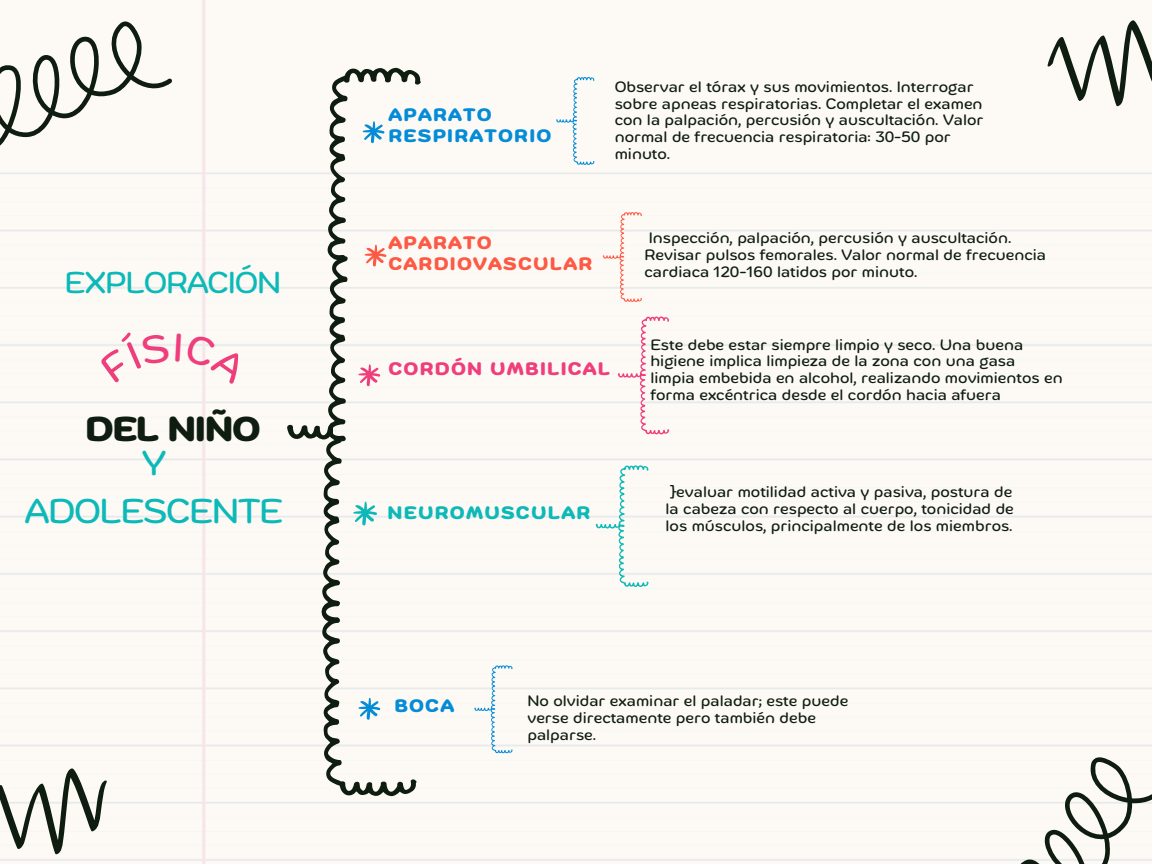
<style>
.page{position:relative;width:1152px;height:864px;background:#fdfaf5}
.page>*{position:absolute;margin:0;border:0;box-sizing:border-box;transform-origin:0 0}
.t1{font:700 34.5px "Mommi";letter-spacing:-.04em;color:#0f1d11}
.t2{font:34.2px/47.8px "Mommi";letter-spacing:-.04em;color:#0cb9b8;text-align:center}
.t3{font:30px "Mommi";letter-spacing:-.04em;color:#0cb9b8}
.t4{font:700 18px/21.3px "Mommi";letter-spacing:.07em;color:#058cd7}
.t5{font:700 18px/21.3px "Mommi";letter-spacing:.07em;color:#fd5a46}
.t6{font:700 18px "Mommi";letter-spacing:.07em;color:#ef3e7c}
.t7{font:700 18px "Mommi";letter-spacing:.07em;color:#0cb9b8}
.t8{font:15px/16.8px "Mommi";color:#0f1d11}
</style>
<div class="page">
<svg style="left:556px;top:77px;width:38px;height:88px"></svg>
<svg style="left:603px;top:212px;width:39px;height:90px"></svg>
<svg style="left:0;top:21px;width:172px;height:128px"></svg>
<svg style="left:983px;top:732px;width:169px;height:132px"></svg>
<svg style="left:1037px;top:0;width:115px;height:132px"></svg>
<svg style="left:0;top:729px;width:127px;height:135px"></svg>
<svg style="left:618px;top:316px;width:51px;height:118px"></svg>
<svg style="left:596px;top:465px;width:53px;height:122px"></svg>
<svg style="left:288px;top:68px;width:133px;height:728px"></svg>
<svg style="left:474px;top:665px;width:39px;height:88px"></svg>
<div style="left:99px;top:332px;width:150px;height:52px;background:#fdfaf5"></div>
<p class="t3" style="left:64px;top:269px;width:218px">EXPLORACIÓN</p>
<p class="t1" style="left:85px;top:413px;width:177px">DEL NIÑO</p>
<p class="t2" style="left:25px;top:441px;width:260px">Y<br>ADOLESCENTE</p>
<p class="t4" style="left:389px;top:105px;width:164px">APARATO<br>RESPIRATORIO</p>
<p class="t8" style="left:615px;top:79px;width:370px">Observar el tórax y sus movimientos. Interrogar sobre apneas respiratorias. Completar el examen con la palpación, percusión y auscultación. Valor normal de frecuencia respiratoria: 30-50 por minuto.</p>
<p class="t5" style="left:389px;top:233px;width:205px">APARATO<br>CARDIOVASCULAR</p>
<p class="t8" style="left:644px;top:230px;width:403px">Inspección, palpación, percusión y auscultación.<br>Revisar pulsos femorales. Valor normal de frecuencia cardiaca 120-160 latidos por minuto.</p>
<p class="t6" style="left:389px;top:360px;width:223px">CORDÓN UMBILICAL</p>
<p class="t7" style="left:388px;top:505px;width:204px">NEUROMUSCULAR</p>
<h5 class="t8" style="left:650px;top:337px;width:414px">Este debe estar siempre limpio y seco. Una buena higiene implica limpieza de la zona con una gasa limpia embebida en alcohol, realizando movimientos en forma excéntrica desde el cordón hacia afuera</h5>
<p class="t8" style="left:666px;top:484px;width:350px;text-align:justify">}evaluar motilidad activa y pasiva, postura de la cabeza con respecto al cuerpo, tonicidad de los músculos, principalmente de los miembros.</p>
<h4 class="t4" style="left:394px;top:696px;width:61px">BOCA</h4>
<p class="t8" style="left:527px;top:693px;width:322px">No olvidar examinar el paladar; este puede verse directamente pero también debe palparse.</p>
</div>
